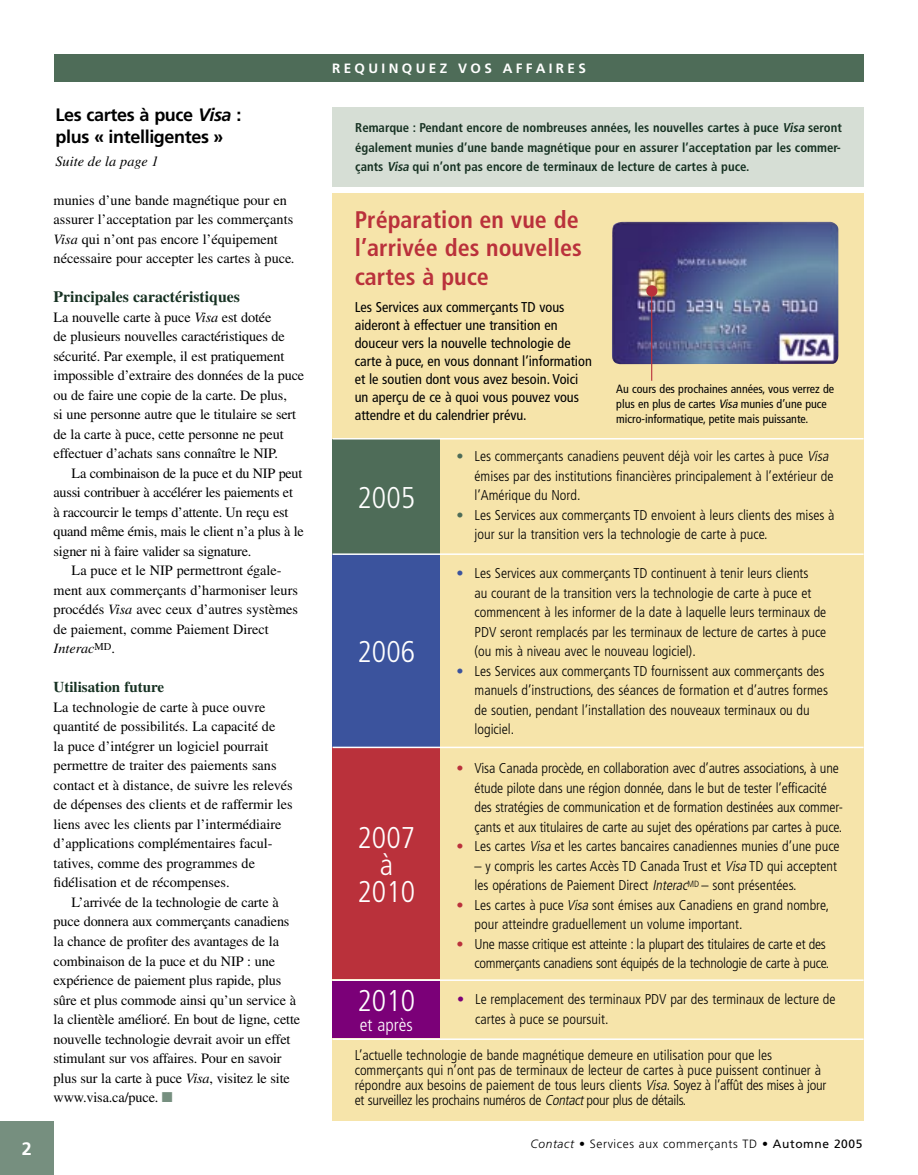
<style>
.page{position:relative;width:918px;height:1175px;background:#fff}
.page>*{position:absolute;margin:0;border:0;box-sizing:border-box;transform-origin:0 0}
.t1{font:300 condensed 30px/27px "Frutiger";color:#fff;text-align:center}
.t2{font:700 condensed 24px/28.5px "Frutiger";color:#ba313b}
.t3{font:700 18px/22.5px "Frutiger";letter-spacing:-.02em;color:#000}
.t4{font:300 condensed 18px "Frutiger";color:#fff}
.t5{font:700 18px "Frutiger";color:#fff}
.t6{font:700 15.75px "Times";color:#163122}
.t7{font:700 15px "Times";color:#163122}
.t8{font:300 condensed 14.25px/19.5px "Frutiger";color:#000}
.t9{font:14.25px/19.5px "Times";letter-spacing:-.01em;color:#000}
.t10{font:condensed 14.25px/18px "Frutiger";color:#000}
.t11{font:300 condensed 14.25px/19.5px "Frutiger";letter-spacing:-.02em;color:#000;text-align:right}
.t12{font:italic 14.25px "Times";color:#000}
.t13{font:700 13.5px "Frutiger";letter-spacing:.25em;color:#fff}
.t14{font:700 condensed 12.75px/19.5px "Frutiger";color:#163122;text-align:justify}
.t15{font:condensed 12px/15px "Frutiger";color:#000}
.t16{font:300 12px "Frutiger";letter-spacing:.05em;color:#000}
.s1{font-style:italic}
.s2{font-style:normal}
.s3{color:#768f7f}
.s4{color:#4e6c58}
.s5{color:#3b539d}
.s6{color:#ba313b}
.s7{color:#7b0078}
.s8{font-weight:400}
</style>
<div class="page">
<div style="left:0;top:1120px;width:54px;height:55px;background:#768f7f"></div>
<div style="left:333px;top:194px;width:531px;height:927px;background:#f6e4aa"></div>
<div style="left:54px;top:54px;width:810px;height:27px;background:#4e6c58"></div>
<div style="left:333px;top:439px;width:107px;height:115px;background:#4e6c58"></div>
<div style="left:333px;top:554px;width:107px;height:193px;background:#3b539d"></div>
<div style="left:333px;top:747px;width:107px;height:232px;background:#ba313b"></div>
<hr style="left:333px;top:553px;width:531px;height:2px;background:#fff">
<hr style="left:333px;top:746px;width:531px;height:2px;background:#fff">
<div style="left:333px;top:107px;width:531px;height:80px;background:#d6ded5"></div>
<hr style="left:333px;top:438px;width:531px;height:1px;background:#fff">
<div style="left:333px;top:981px;width:107px;height:56px;background:#7b0078"></div>
<hr style="left:333px;top:979px;width:531px;height:2px;background:#fff">
<hr style="left:333px;top:1038px;width:531px;height:2px;background:#fff">
<img style="left:612px;top:221px;width:227px;height:143px">
<hr style="left:651px;top:293px;width:1px;height:88px;background:#ba313b">
<div style="left:646px;top:285px;width:11px;height:11px;background:#ba313b;border-radius:50%"></div>
<p class="t5" style="left:22px;top:1137px;width:12px">2</p>
<p class="t3" style="left:56px;top:103px;width:187px">Les cartes à puce <span class="s1">Visa</span> : plus « intelligentes »</p>
<p class="t12" style="left:56px;top:153px;width:105px">Suite de la page 1</p>
<p class="t9" style="left:54px;top:190px;width:243px">munies d’une bande magnétique pour en assurer l’acceptation par les commerçants <span class="s1">Visa</span> qui n’ont pas encore l’équipement nécessaire pour accepter les cartes à puce<span class="s1">.</span></p>
<p class="t6" style="left:54px;top:287px;width:188px">Principales caractéristiques</p>
<p class="t9" style="left:54px;top:307px;width:252px">La nouvelle carte à puce <span class="s1">Visa</span> est dotée<br>de plusieurs nouvelles caractéristiques de sécurité. Par exemple, il est pratiquement impossible d’extraire des données de la puce ou de faire une copie de la carte. De plus,<br>si une personne autre que le titulaire se sert de la carte à puce, cette personne ne peut effectuer d’achats sans connaître le NIP.</p>
<p class="t9" style="left:72px;top:463px;width:232px">La combinaison de la puce et du NIP peut</p>
<p class="t9" style="left:54px;top:483px;width:241px">aussi contribuer à accélérer les paiements et</p>
<p class="t9" style="left:54px;top:502px;width:236px">à raccourcir le temps d’attente. Un reçu est</p>
<p class="t9" style="left:54px;top:522px;width:252px">quand même émis, mais le client n’a plus à le</p>
<p class="t9" style="left:54px;top:541px;width:199px">signer ni à faire valider sa signature.</p>
<p class="t9" style="left:72px;top:561px;width:212px">La puce et le NIP permettront égale-</p>
<p class="t9" style="left:54px;top:580px;width:246px">ment aux commerçants d’harmoniser leurs</p>
<p class="t9" style="left:54px;top:600px;width:246px">procédés <span class="s1">Visa</span> avec ceux d’autres systèmes</p>
<p class="t9" style="left:54px;top:619px;width:217px">de paiement, comme Paiement Direct</p>
<p class="t12" style="left:54px;top:641px;width:63px">Interac<sup>MD</sup><span class="s2">.</span></p>
<p class="t7" style="left:54px;top:678px;width:112px">Utilisation future</p>
<p class="t9" style="left:54px;top:697px;width:241px">La technologie de carte à puce ouvre quantité de possibilités. La capacité de<br>la puce d’intégrer un logiciel pourrait permettre de traiter des paiements sans contact et à distance, de suivre les relevés de dépenses des clients et de raffermir les liens avec les clients par l’intermédiaire d’applications complémentaires facul&shy;tatives, comme des programmes de fidélisation et de récompenses.</p>
<p class="t9" style="left:54px;top:892px;width:248px;text-indent:18px">L’arrivée de la technologie de carte à puce donnera aux commerçants canadiens la chance de profiter des avantages de la combinaison de la puce et du NIP : une expérience de paiement plus rapide, plus sûre et plus commode ainsi qu’un service à la clientèle amélioré. En bout de ligne, cette nouvelle technologie devrait avoir un effet stimulant sur vos affaires. Pour en savoir plus sur la carte à puce <span class="s1">Visa</span>, visitez le site www.visa.ca/puce. <span class="s3">■</span></p>
<p class="t13" style="left:332px;top:60px;width:255px">REQUINQUEZ VOS AFFAIRES</p>
<p class="t14" style="left:355px;top:118px;width:488px">Remarque : Pendant encore de nombreuses années, les nouvelles cartes à puce <span class="s1">Visa</span> seront également munies d’une bande magnétique pour en assurer l’acceptation par les commer&shy;çants <span class="s1">Visa</span> qui n’ont pas encore de terminaux de lecture de cartes à puce.</p>
<h2 class="t2" style="left:355px;top:205px;width:229px">Préparation en vue de l’arrivée des nouvelles cartes à puce</h2>
<p class="t10" style="left:355px;top:298px;width:239px">Les Services aux commerçants TD vous aideront à effectuer une transition en douceur vers la nouvelle technologie de carte à puce, en vous donnant l’information et le soutien dont vous avez besoin. Voici un aperçu de ce à quoi vous pouvez vous attendre et du calendrier prévu.</p>
<p class="t15" style="left:616px;top:381px;width:219px">Au cours des prochaines années, vous verrez de plus en plus de cartes <span class="s1">Visa</span> munies d’une puce micro-informatique, petite mais puissante.</p>
<h1 class="t1" style="left:358px;top:484px;width:59px">2005</h1>
<h1 class="t1" style="left:358px;top:638px;width:59px">2006</h1>
<h1 class="t1" style="left:358px;top:824px;width:59px">2007 à<br>2010</h1>
<h1 class="t1" style="left:358px;top:987px;width:59px">2010</h1>
<p class="t4" style="left:360px;top:1014px;width:54px">et après</p>
<p class="t8" style="left:475px;top:446px;width:361px;text-indent:-18px"><span class="s4">•</span> Les commerçants canadiens peuvent déjà voir les cartes à puce <span class="s1">Visa </span>émises par des institutions financières principalement à l’extérieur de l’Amérique du Nord.</p>
<p class="t8" style="left:475px;top:505px;width:362px;text-indent:-18px"><span class="s4">•</span> Les Services aux commerçants TD envoient à leurs clients des mises à jour sur la transition vers la technologie de carte à puce.</p>
<p class="t8" style="left:475px;top:563px;width:353px;text-indent:-18px"><span class="s5">•</span> Les Services aux commerçants TD continuent à tenir leurs clients<br>au courant de la transition vers la technologie de carte à puce et commencent à les informer de la date à laquelle leurs terminaux de PDV seront remplacés par les terminaux de lecture de cartes à puce (ou mis à niveau avec le nouveau logiciel).</p>
<p class="t8" style="left:475px;top:661px;width:355px;text-indent:-18px"><span class="s5">•</span> Les Services aux commerçants TD fournissent aux commerçants des manuels d’instructions, des séances de formation et d’autres formes de soutien, pendant l’installation des nouveaux terminaux ou du logiciel.</p>
<p class="t8" style="left:475px;top:758px;width:370px;text-indent:-18px"><span class="s6">•</span> Visa Canada procède, en collaboration avec d’autres associations, à une étude pilote dans une région donnée, dans le but de tester l’efficacité des stratégies de communication et de formation destinées aux commer&shy;çants et aux titulaires de carte au sujet des opérations par cartes à puce.</p>
<p class="t8" style="left:457px;top:836px;width:385px"><span class="s6">•</span> Les cartes <span class="s1">Visa</span>et les cartes bancaires canadiennes munies d’une puce</p>
<p class="t8" style="left:475px;top:856px;width:364px">– y compris les cartes Accès TD Canada Trust et <span class="s1">Visa</span> TD qui acceptent les opérations de Paiement Direct <span class="s1">Interac</span><sup>MD</sup> – sont présentées.</p>
<p class="t8" style="left:475px;top:895px;width:356px;text-indent:-18px"><span class="s6">•</span> Les cartes à puce <span class="s1">Visa</span> sont émises aux Canadiens en grand nombre, pour atteindre graduellement un volume important.</p>
<p class="t11" style="left:457px;top:934px;width:374px"><span class="s6">•</span> Une masse critique est atteinte : la plupart des titulaires de carte et des commerçants canadiens sont équipés de la technologie de carte à puce.</p>
<p class="t8" style="left:475px;top:990px;width:362px;text-indent:-18px"><span class="s7">•</span> Le remplacement des terminaux PDV par des terminaux de lecture de cartes à puce se poursuit.</p>
<p class="t8" style="left:355px;top:1047px;width:473px;line-height:15px">L’actuelle technologie de bande magnétique demeure en utilisation pour que les commerçants qui n’ont pas de terminaux de lecteur de cartes à puce puissent continuer à répondre aux besoins de paiement de tous leurs clients <span class="s1">Visa</span>. Soyez à l’affût des mises à jour et surveillez les prochains numéros de <span class="s1">Contact</span>pour plus de détails.</p>
<p class="t16" style="left:531px;top:1137px;width:333px"><span class="s1">Contact</span> • Services aux commerçants TD • <span class="s8">Automne 2005</span></p>
</div>
